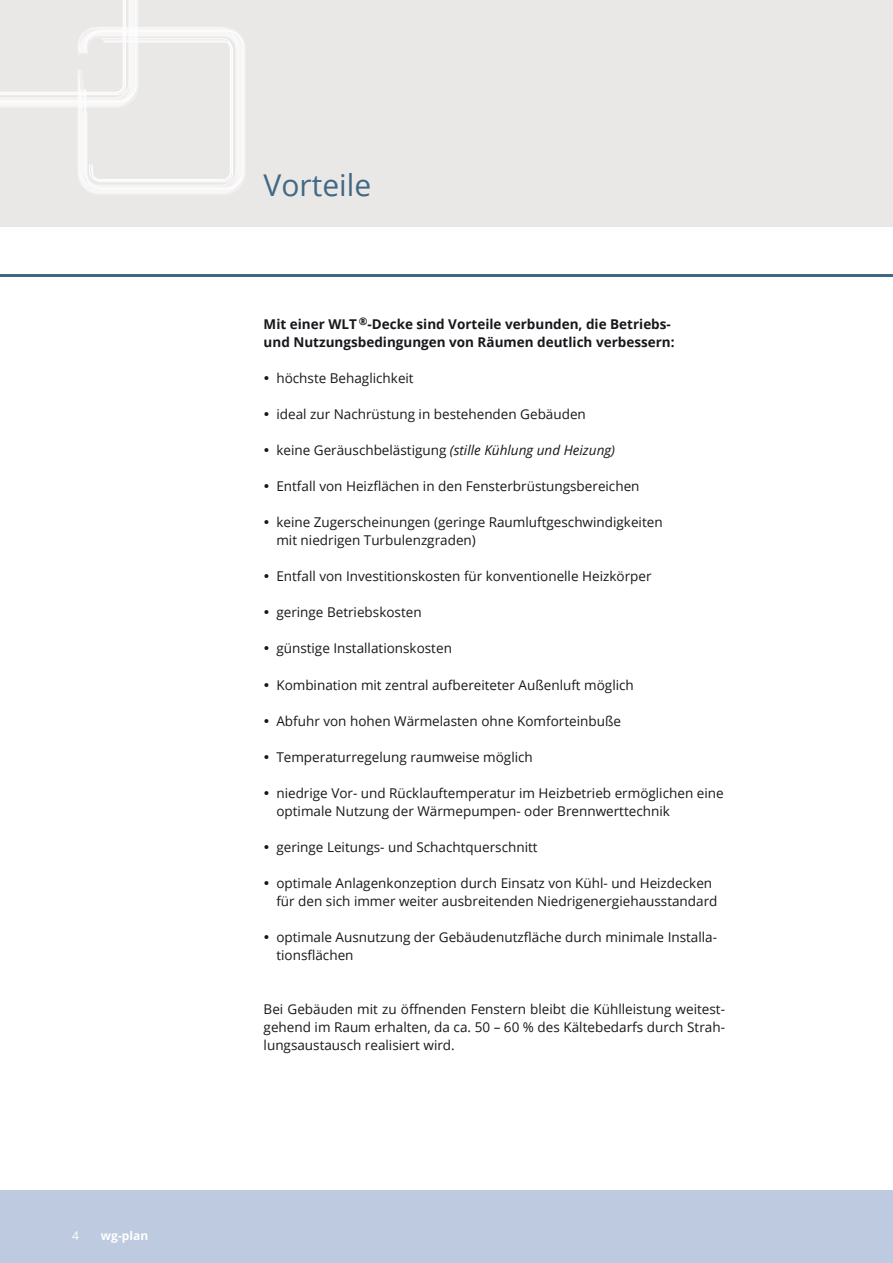
<style>
.page{position:relative;width:893px;height:1263px;background:#fff}
.page>*{position:absolute;margin:0;border:0;box-sizing:border-box;transform-origin:0 0}
.t1{font:30px "Open Sans";color:#426984}
.t2{font:13.5px/18px "Open Sans";color:#1a171c}
.t3{font:700 13.5px/18px "Open Sans";color:#1a171c}
.t4{font:italic 13.5px "Open Sans";color:#1a171c}
.t5{font:700 12px "Open Sans";color:#fff}
.t6{font:12px "Open Sans";color:#fff}
.s1{font-style:normal}
</style>
<div class="page">
<div style="left:0;top:1191px;width:893px;height:72px;background:#bdcadf"></div>
<div style="left:0;top:0;width:893px;height:238px;background:#eae8e7"></div>
<svg style="left:0;top:0;width:245px;height:194px"></svg>
<div style="left:0;top:230px;width:893px;height:46px;background:#426984"></div>
<div style="left:0;top:227px;width:893px;height:47px;background:#fff"></div>
<p class="t6" style="left:72px;top:1227px;width:8px">4</p>
<p class="t5" style="left:101px;top:1227px;width:49px">wg-plan</p>
<h1 class="t1" style="left:264px;top:164px;width:109px">Vorteile</h1>
<p class="t3" style="left:264px;top:315px;width:412px">Mit einer WLT <sup>®</sup>-Decke sind Vorteile verbunden, die Betriebs&shy;und Nutzungsbedingungen von Räumen deutlich verbessern:</p>
<p class="t2" style="left:276px;top:369px;width:139px">höchste Behaglichkeit</p>
<p class="t2" style="left:276px;top:405px;width:311px">ideal zur Nachrüstung in bestehenden Gebäuden</p>
<p class="t4" style="left:276px;top:441px;width:340px"><span class="s1">keine Geräuschbelästigung</span> (stille Kühlung und Heizung)</p>
<p class="t2" style="left:276px;top:477px;width:365px">Entfall von Heizflächen in den Fensterbrüstungsbereichen</p>
<p class="t2" style="left:276px;top:513px;width:388px">keine Zugerscheinungen (geringe Raumluftgeschwindigkeiten mit niedrigen Turbulenzgraden)</p>
<p class="t2" style="left:276px;top:567px;width:377px">Entfall von Investitionskosten für konventionelle Heizkörper</p>
<p class="t2" style="left:276px;top:603px;width:147px">geringe Betriebskosten</p>
<p class="t2" style="left:276px;top:639px;width:177px">günstige Installationskosten</p>
<p class="t2" style="left:276px;top:675px;width:359px">Kombination mit zentral aufbereiteter Außenluft möglich</p>
<p class="t2" style="left:276px;top:711px;width:346px">Abfuhr von hohen Wärmelasten ohne Komforteinbuße</p>
<p class="t2" style="left:276px;top:747px;width:258px">Temperaturregelung raumweise möglich</p>
<p class="t2" style="left:276px;top:783px;width:449px">niedrige Vor- und Rücklauftemperatur im Heizbetrieb ermöglichen eine optimale Nutzung der Wärmepumpen- oder Brennwerttechnik</p>
<p class="t2" style="left:276px;top:837px;width:263px">geringe Leitungs- und Schachtquerschnitt</p>
<p class="t2" style="left:276px;top:873px;width:443px">optimale Anlagenkonzeption durch Einsatz von Kühl- und Heizdecken für den sich immer weiter ausbreitenden Niedrigenergiehausstandard</p>
<p class="t2" style="left:276px;top:927px;width:442px">optimale Ausnutzung der Gebäudenutzfläche durch minimale Installa&shy;tionsflächen</p>
<p class="t2" style="left:264px;top:999px;width:463px;text-align:justify">Bei Gebäuden mit zu öffnenden Fenstern bleibt die Kühlleistung weitest&shy;gehend im Raum erhalten, da ca. 50 – 60 % des Kältebedarfs durch Strah&shy;lungsaustausch realisiert wird.</p>
</div>
